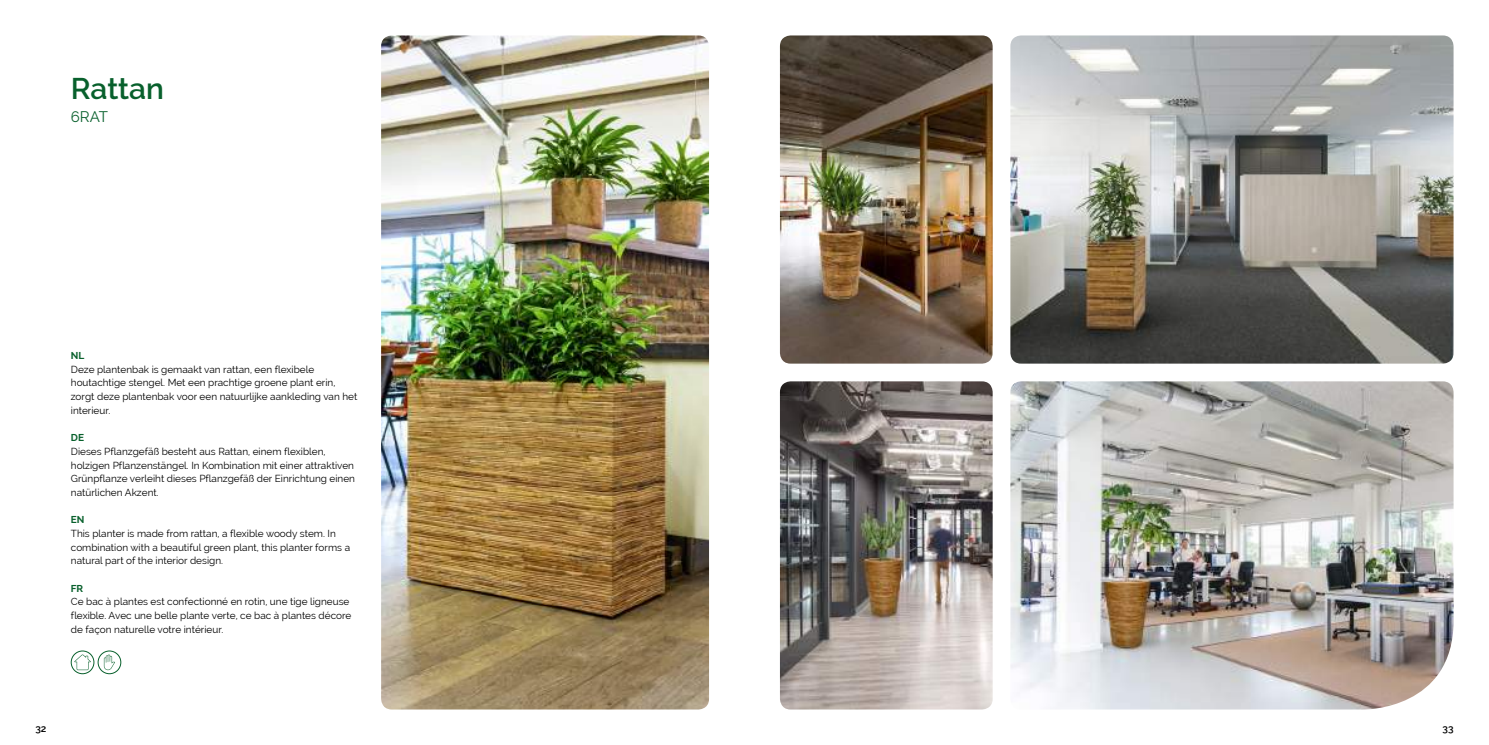
<style>
.page{position:relative;width:1489px;height:745px;background:#fff}
.page>*{position:absolute;margin:0;border:0;box-sizing:border-box;transform-origin:0 0}
.t1{font:600 30px "Raleway";letter-spacing:-.005em;color:#08602c}
.t2{font:15px "Raleway";color:#08602c}
.t3{font:10px/13.8px "Raleway";color:#000}
.t4{font:700 10px "Raleway";color:#08602c}
.t5{font:600 10px "Raleway";color:#000}
</style>
<div class="page">
<img style="left:780px;top:35px;width:212px;height:328px">
<img style="left:381px;top:35px;width:328px;height:674px">
<img style="left:780px;top:381px;width:212px;height:328px">
<img style="left:1010px;top:35px;width:443px;height:328px">
<img style="left:1010px;top:381px;width:443px;height:328px">
<svg style="left:74px;top:654px;width:17px;height:15px"></svg>
<div style="left:71px;top:650px;width:23px;height:23px;border:1px solid #08602c;border-radius:50%"></div>
<svg style="left:104px;top:654px;width:11px;height:15px"></svg>
<div style="left:98px;top:650px;width:23px;height:23px;border:1px solid #08602c;border-radius:50%"></div>
<h1 class="t1" style="left:71px;top:71px;width:95px">Rattan</h1>
<h2 class="t2" style="left:71px;top:108px;width:39px">6RAT</h2>
<p class="t4" style="left:71px;top:349px;width:15px">NL</p>
<p class="t3" style="left:71px;top:362px;width:288px">Deze plantenbak is gemaakt van rattan, een flexibele houtachtige stengel. Met een prachtige groene plant erin, zorgt deze plantenbak voor een natuurlijke aankleding van het interieur.</p>
<p class="t4" style="left:71px;top:431px;width:15px">DE</p>
<p class="t3" style="left:71px;top:444px;width:285px">Dieses Pflanzgefäß besteht aus Rattan, einem flexiblen, holzigen Pflanzenstängel. In Kombination mit einer attraktiven Grünpflanze verleiht dieses Pflanzgefäß der Einrichtung einen natürlichen Akzent.</p>
<p class="t4" style="left:71px;top:513px;width:15px">EN</p>
<p class="t3" style="left:71px;top:526px;width:281px">This planter is made from rattan, a flexible woody stem. In combination with a beautiful green plant, this planter forms a natural part of the interior design.</p>
<p class="t4" style="left:71px;top:582px;width:14px">FR</p>
<p class="t3" style="left:71px;top:594px;width:282px">Ce bac à plantes est confectionné en rotin, une tige ligneuse flexible. Avec une belle plante verte, ce bac à plantes décore de façon naturelle votre intérieur.</p>
<p class="t5" style="left:35px;top:722px;width:13px">32</p>
<p class="t5" style="left:1442px;top:722px;width:13px">33</p>
</div>
